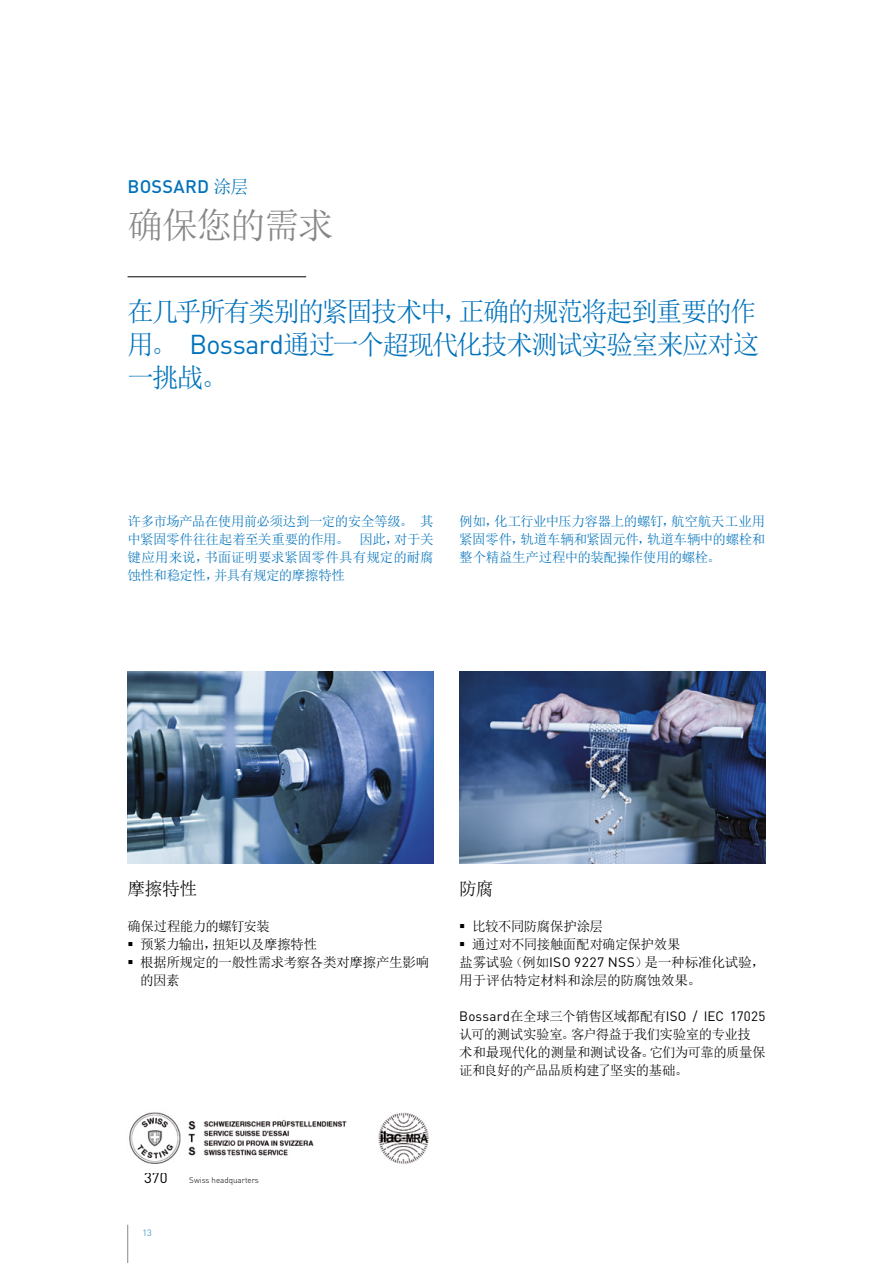
<style>
.page{position:relative;width:893px;height:1263px;background:#fff}
.page>*{position:absolute;margin:0;border:0;box-sizing:border-box;transform-origin:0 0}
.t1{font:36px "Sim Sun";letter-spacing:-.055em;color:#878787}
.t2{font:27px/33px "Sim Sun";letter-spacing:-.06em;color:#0072bb;text-align:justify}
.t3{font:500 18px "DINOT";letter-spacing:.015em;color:#0072bb}
.t4{font:18px "Sim Sun";letter-spacing:-.03em;color:#000}
.t5{font:15px "DINOT";color:#000}
.t6{font:13.5px/18px "Sim Sun";letter-spacing:-.035em;color:#000}
.t7{font:13.5px/18px "Sim Sun";letter-spacing:-.025em;color:#0072bb;text-align:justify}
.t8{font:13.5px "DINOT";letter-spacing:.02em;color:#000}
.t9{font:300 9px "DINOT";color:#0072bb}
.t10{font:300 8.25px "DINOT";color:#000}
.s1{font-family:"Sim Sun";font-weight:400}
.s2{font-family:"DINOT"}
.s3{font-family:"Sim Sun"}
</style>
<div class="page">
<img style="left:459px;top:672px;width:306px;height:191px">
<img style="left:128px;top:672px;width:306px;height:191px">
<img style="left:129px;top:1112px;width:218px;height:52px">
<img style="left:378px;top:1112px;width:51px;height:52px">
<hr style="left:127px;top:1225px;width:1px;height:38px;background:#878787">
<hr style="left:128px;top:276px;width:178px;height:1px;background:#000">
<h3 class="t3" style="left:128px;top:174px;width:122px">BOSSARD <span class="s1">涂层</span></h3>
<h1 class="t1" style="left:128px;top:207px;width:208px">确保您的需求</h1>
<h2 class="t2" style="left:128px;top:295px;width:633px">在几乎所有类别的紧固技术中，正确的规范将起到重要的作用。 <span class="s2">Bossard</span>通过一个超现代化技术测试实验室来应对这一挑战。</h2>
<p class="t7" style="left:128px;top:512px;width:308px">许多市场产品在使用前必须达到一定的安全等级。 其中紧固零件往往起着至关重要的作用。 因此，对于关键应用来说，书面证明要求紧固零件具有规定的耐腐蚀性和稳定性，并具有规定的摩擦特性</p>
<p class="t7" style="left:459px;top:512px;width:308px">例如，化工行业中压力容器上的螺钉，航空航天工业用紧固零件，轨道车辆和紧固元件，轨道车辆中的螺栓和整个精益生产过程中的装配操作使用的螺栓。</p>
<h3 class="t4" style="left:128px;top:879px;width:71px">摩擦特性</h3>
<p class="t6" style="left:128px;top:917px;width:144px">确保过程能力的螺钉安装</p>
<p class="t6" style="left:128px;top:935px;width:191px">▪ 预紧力输出，扭矩以及摩擦特性</p>
<p class="t6" style="left:140px;top:953px;width:290px;text-indent:-13px">▪ 根据所规定的一般性需求考察各类对摩擦产生影响的因素</p>
<h3 class="t4" style="left:459px;top:879px;width:36px">防腐</h3>
<p class="t6" style="left:459px;top:917px;width:146px">▪ 比较不同防腐保护涂层</p>
<p class="t6" style="left:459px;top:935px;width:308px">▪ 通过对不同接触面配对确定保护效果<br>盐雾试验（例如<span class="s2">ISO 9227 NSS</span>）是一种标准化试验，用于评估特定材料和涂层的防腐蚀效果。</p>
<p class="t8" style="left:459px;top:1007px;width:308px">Bossard<span class="s3">在全球三个销售区域都配有</span>ISO / IEC 17025</p>
<p class="t6" style="left:459px;top:1025px;width:308px">认可的测试实验室。客户得益于我们实验室的专业技术和最现代化的测量和测试设备。它们为可靠的质量保证和良好的产品品质构建了坚实的基础。</p>
<p class="t5" style="left:144px;top:1168px;width:25px">370</p>
<p class="t9" style="left:143px;top:1227px;width:11px">13</p>
<p class="t10" style="left:189px;top:1174px;width:71px">Swiss headquarters</p>
</div>
